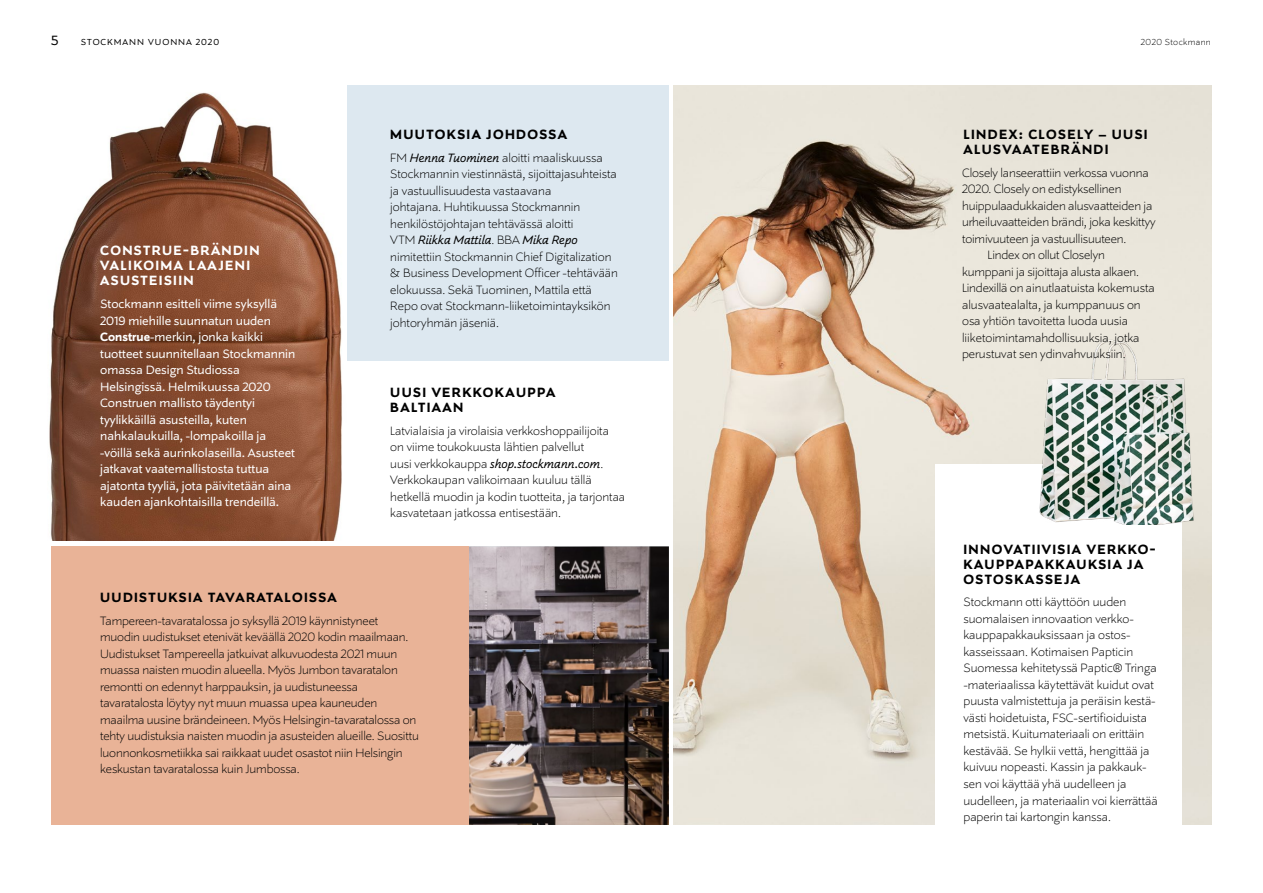
<style>
.page{position:relative;width:1263px;height:893px;background:#fff}
.page>*{position:absolute;margin:0;border:0;box-sizing:border-box;transform-origin:0 0}
.Year_2019_otsikko{font:700 15px/15px "Stockmann Sans";letter-spacing:.09em;color:#000}
.Year_2019_otsikko-2{font:700 15px/15px "Stockmann Sans";letter-spacing:.09em;color:#fff}
.t1{font:15px "Stockmann Sans";color:#000}
.Year_2019_base{font:300 13.5px/16.5px "Stockmann Sans";color:#000}
.Year_2019_base-2{font:13.5px/16.5px "Stockmann Sans";color:#fff}
.Master_section{font:9.75px "Stockmann Sans";letter-spacing:.1em;color:#000}
.t2{font:300 9.75px "Stockmann Sans";letter-spacing:.04em;color:#000}
.s1{font-weight:700}
.s2{font-weight:400;font-style:italic}
</style>
<div class="page">
<img style="left:673px;top:85px;width:539px;height:740px">
<div style="left:348px;top:85px;width:321px;height:276px;background:#dde8f0"></div>
<img style="left:469px;top:546px;width:200px;height:279px">
<div style="left:52px;top:546px;width:417px;height:279px;background:#e9b397"></div>
<img style="left:49px;top:85px;width:299px;height:455px">
<div style="left:936px;top:465px;width:246px;height:428px;background:#fff"></div>
<img style="left:1037px;top:328px;width:175px;height:197px">
<p class="t1" style="left:51px;top:31px;width:9px">5</p>
<p class="t2" style="left:1141px;top:36px;width:71px">2020 Stockmann</p>
<p class="Master_section" style="left:81px;top:36px;width:140px">STOCKMANN VUONNA 2020</p>
<p class="Year_2019_otsikko-2" style="left:100px;top:243px;width:161px">CONSTRUE-BRÄNDIN<br>VALIKOIMA LAAJENI<br>ASUSTEISIIN</p>
<p class="Year_2019_base-2" style="left:100px;top:296px;width:197px">Stockmann esitteli viime syksyllä 2019 miehille suunnatun uuden <span class="s1">Construe</span>-merkin, jonka kaikki tuotteet suunnitellaan Stockmannin omassa Design Studiossa Helsingissä. Helmikuussa 2020<br>Construen mallisto täydentyi tyylikkäillä asusteilla, kuten nahkalaukuilla, -lompakoilla ja -vöillä sekä aurinkolaseilla. Asusteet jatkavat vaatemallistosta tuttua ajatonta tyyliä, jota päivitetään aina kauden ajankohtaisilla trendeillä.</p>
<p class="Year_2019_otsikko" style="left:390px;top:127px;width:178px">MUUTOKSIA JOHDOSSA</p>
<p class="Year_2019_base" style="left:390px;top:149px;width:229px">FM <span class="s2">Henna Tuominen</span> aloitti maaliskuussa Stockmannin viestinnästä, sijoittajasuhteista ja vastuullisuudesta vastaavana<br>johtajana. Huhtikuussa Stockmannin henkilöstöjohtajan tehtävässä aloitti<br>VTM <span class="s2">Riikka Mattila</span>. BBA <span class="s2">Mika Repo </span>nimitettiin Stockmannin Chief Digitalization &amp; Business Development Officer -tehtävään elokuussa. Sekä Tuominen, Mattila että Repo ovat Stockmann-liiketoimintayksikön johtoryhmän jäseniä.</p>
<p class="Year_2019_otsikko" style="left:390px;top:385px;width:167px">UUSI VERKKOKAUPPA<br>BALTIAAN</p>
<p class="Year_2019_base" style="left:390px;top:422px;width:236px">Latvialaisia ja virolaisia verkkoshoppailijoita on viime toukokuusta lähtien palvellut<br>uusi verkkokauppa <span class="s2">shop.stockmann.com</span>.<br>Verkkokaupan valikoimaan kuuluu tällä hetkellä muodin ja kodin tuotteita, ja tarjontaa kasvatetaan jatkossa entisestään.</p>
<p class="Year_2019_otsikko" style="left:100px;top:590px;width:238px">UUDISTUKSIA TAVARATALOISSA</p>
<p class="Year_2019_base" style="left:100px;top:612px;width:320px">Tampereen-tavaratalossa jo syksyllä 2019 käynnistyneet muodin uudistukset etenivät keväällä 2020 kodin maailmaan.<br>Uudistukset Tampereella jatkuivat alkuvuodesta 2021 muun muassa naisten muodin alueella. Myös Jumbon tavaratalon remontti on edennyt harppauksin, ja uudistuneessa tavaratalosta löytyy nyt muun muassa upea kauneuden maailma uusine brändeineen. Myös Helsingin-tavaratalossa on tehty uudistuksia naisten muodin ja asusteiden alueille. Suosittu luonnonkosmetiikka sai raikkaat uudet osastot niin Helsingin keskustan tavaratalossa kuin Jumbossa.</p>
<p class="Year_2019_otsikko" style="left:963px;top:127px;width:186px">LINDEX: CLOSELY – UUSI<br>ALUSVAATEBRÄNDI</p>
<p class="Year_2019_base" style="left:962px;top:165px;width:195px">Closely lanseerattiin verkossa vuonna 2020. Closely on edistyksellinen huippulaadukkaiden alusvaatteiden ja urheiluvaatteiden brändi, joka keskittyy toimivuuteen ja vastuullisuuteen.</p>
<p class="Year_2019_base" style="left:962px;top:247px;width:194px;text-indent:26px">Lindex on ollut Closelyn kumppani ja sijoittaja alusta alkaen.<br>Lindexillä on ainutlaatuista kokemusta alusvaatealalta, ja kumppanuus on osa yhtiön tavoitetta luoda uusia liiketoimintamahdollisuuksia, jotka perustuvat sen ydinvahvuuksiin.</p>
<p class="Year_2019_otsikko" style="left:963px;top:542px;width:193px">INNOVATIIVISIA VERKKO-<br>KAUPPAPAKKAUKSIA JA<br>OSTOSKASSEJA</p>
<p class="Year_2019_base" style="left:963px;top:594px;width:196px">Stockmann otti käyttöön uuden suomalaisen innovaation verkko&shy;kauppapakkauksissaan ja ostos&shy;kasseissaan. Kotimaisen Papticin Suomessa kehitetyssä Paptic® Tringa -materiaalissa käytettävät kuidut ovat puusta valmistettuja ja peräisin kestä&shy;västi hoidetuista, FSC-sertifioiduista metsistä. Kuitumateriaali on erittäin kestävää. Se hylkii vettä, hengittää ja kuivuu nopeasti. Kassin ja pakkauk&shy;sen voi käyttää yhä uudelleen ja uudelleen, ja materiaalin voi kierrättää paperin tai kartongin kanssa.</p>
</div>
